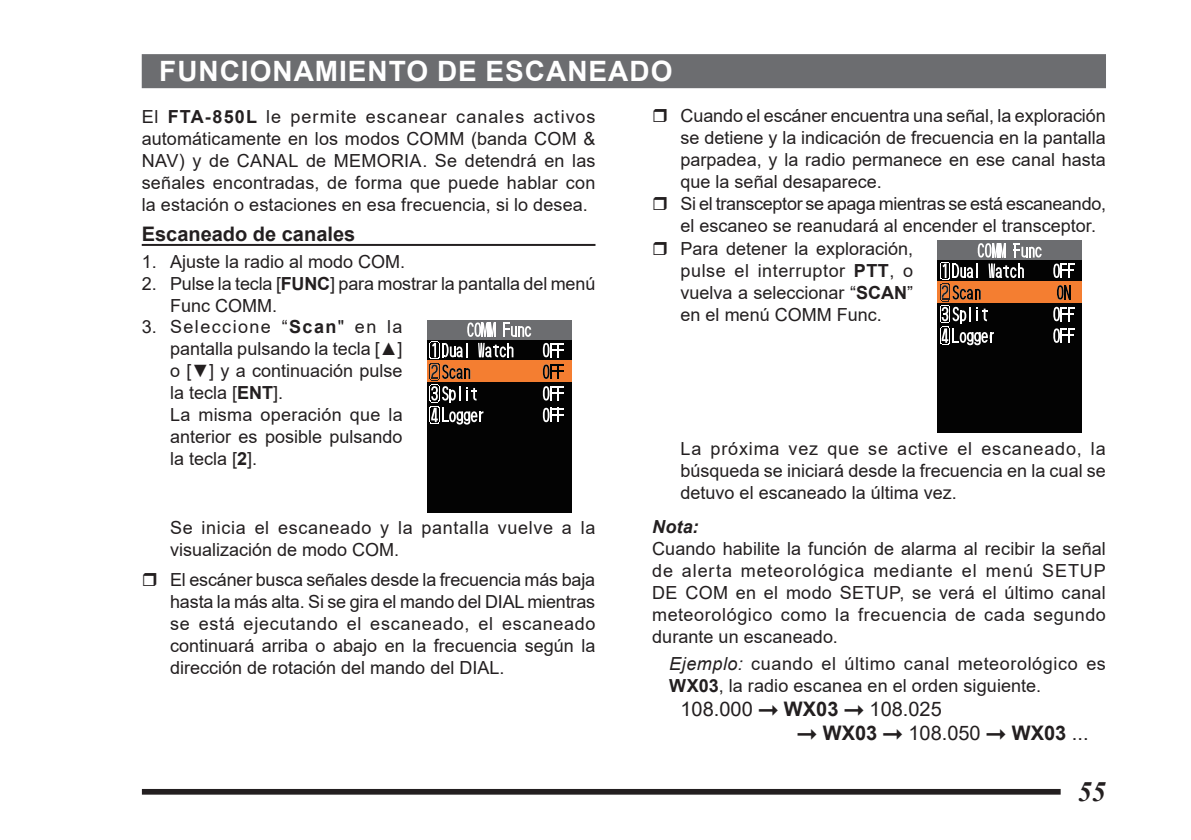
<style>
.page{position:relative;width:1191px;height:840px;background:#fff}
.page>*{position:absolute;margin:0;border:0;box-sizing:border-box;transform-origin:0 0}
.t1{font:700 28px "Arial";letter-spacing:.035em;color:#fff}
.t2{font:italic 700 28px "Times New Roman";color:#231f20}
.t3{font:700 20px "Arial";color:#231f20}
.t4{font:20px "Arial";color:#231f20}
.t5{font:18px/22px "Arial";color:#231f20;text-align:justify}
.t6{font:18px/22px "Arial";letter-spacing:.025em;color:#231f20}
.t7{font:18px/22px "Arial";letter-spacing:.035em;color:#231f20}
.t8{font:italic 700 18px "Arial";color:#231f20}
.s1{font-weight:700}
.s2{font-style:italic}
.s3{font-weight:400}
</style>
<div class="page">
<div style="left:142px;top:788px;width:918px;height:6px;border:2px solid #231f20"></div>
<hr style="left:142px;top:244px;width:453px;height:2px;background:#231f20">
<div style="left:427px;top:320px;width:144px;height:192px;background:#030303"></div>
<div style="left:427px;top:360px;width:144px;height:22px;background:#f47e31"></div>
<svg style="left:543px;top:343px;width:21px;height:14px"></svg>
<svg style="left:543px;top:364px;width:21px;height:15px"></svg>
<svg style="left:543px;top:386px;width:21px;height:14px"></svg>
<svg style="left:543px;top:407px;width:21px;height:15px"></svg>
<div style="left:427px;top:320px;width:144px;height:19px;background:#6c6d70"></div>
<svg style="left:429px;top:322px;width:102px;height:102px"></svg>
<div style="left:937px;top:240px;width:144px;height:192px;background:#030303"></div>
<div style="left:937px;top:281px;width:144px;height:22px;background:#f47e31"></div>
<svg style="left:1053px;top:263px;width:21px;height:15px"></svg>
<svg style="left:1057px;top:285px;width:13px;height:14px"></svg>
<svg style="left:1053px;top:306px;width:21px;height:15px"></svg>
<svg style="left:1053px;top:328px;width:21px;height:14px"></svg>
<div style="left:937px;top:240px;width:144px;height:20px;background:#6c6d70"></div>
<svg style="left:940px;top:243px;width:101px;height:102px"></svg>
<div style="left:142px;top:54px;width:964px;height:34px;background:#6c6d70"></div>
<h1 class="t1" style="left:159px;top:51px;width:515px">FUNCIONAMIENTO DE ESCANEADO</h1>
<p class="t5" style="left:142px;top:106px;width:455px">El <span class="s1">FTA-850L</span> le permite escanear canales activos automáticamente en los modos COMM (banda COM &amp; NAV) y de CANAL de MEMORIA. Se detendrá en las señales encontradas, de forma que puede hablar con la estación o estaciones en esa frecuencia, si lo desea.</p>
<p class="t3" style="left:142px;top:220px;width:215px">Escaneado de canales</p>
<p class="t5" style="left:142px;top:250px;width:265px">1. Ajuste la radio al modo COM.</p>
<p class="t5" style="left:170px;top:272px;width:427px;text-indent:-28px">2. Pulse la tecla [<span class="s1">FUNC</span>] para mostrar la pantalla del menú<br>Func COMM.</p>
<p class="t5" style="left:170px;top:315px;width:234px;text-align:left;text-indent:-28px">3. Seleccione “<span class="s1">Scan</span>" en la pantalla pulsando la tecla [▲] o [▼] y a continuación pulse la tecla [<span class="s1">ENT</span>].<br>La misma operación que la anterior es posible pulsando la tecla [<span class="s1">2</span>].</p>
<p class="t7" style="left:170px;top:516px;width:427px">Se inicia el escaneado y la pantalla vuelve a la visualización de modo COM.</p>
<p class="t5" style="left:170px;top:568px;width:427px">El escáner busca señales desde la frecuencia más baja hasta la más alta. Si se gira el mando del DIAL mientras se está ejecutando el escaneado, el escaneado continuará arriba o abajo en la frecuencia según la dirección de rotación del mando del DIAL.</p>
<p class="t5" style="left:680px;top:104px;width:427px;text-align:left">Cuando el escáner encuentra una señal, la exploración se detiene y la indicación de frecuencia en la pantalla parpadea, y la radio permanece en ese canal hasta que la señal desaparece.<br>Si el transceptor se apaga mientras se está escaneando, el escaneo se reanudará al encender el transceptor.<br>Para detener la exploración,<br>pulse el interruptor <span class="s1">PTT</span>, o<br>vuelva a seleccionar “<span class="s1">SCAN</span>”<br>en el menú COMM Func.</p>
<p class="t5" style="left:680px;top:437px;width:427px">La próxima vez que se active el escaneado, la búsqueda se iniciará desde la frecuencia en la cual se detuvo el escaneado la última vez.</p>
<p class="t8" style="left:652px;top:514px;width:48px">Nota:</p>
<p class="t5" style="left:652px;top:536px;width:455px">Cuando habilite la función de alarma al recibir la señal de alerta meteorológica mediante el menú SETUP DE COM en el modo SETUP, se verá el último canal meteorológico como la frecuencia de cada segundo durante un escaneado.</p>
<p class="t6" style="left:669px;top:652px;width:438px"><span class="s2">Ejemplo:</span> cuando el último canal meteorológico es<br><span class="s1">WX03</span>, la radio escanea en el orden siguiente.</p>
<p class="t4" style="left:680px;top:695px;width:74px">108.000</p>
<p class="t3" style="left:784px;top:694px;width:56px">WX03</p>
<p class="t4" style="left:869px;top:695px;width:74px">108.025</p>
<p class="t3" style="left:823px;top:718px;width:56px">WX03</p>
<p class="t4" style="left:908px;top:719px;width:74px">108.050</p>
<p class="t3" style="left:1011px;top:718px;width:78px">WX03 <span class="s3">...</span></p>
<h1 class="t2" style="left:1078px;top:771px;width:29px">55</h1>
</div>
